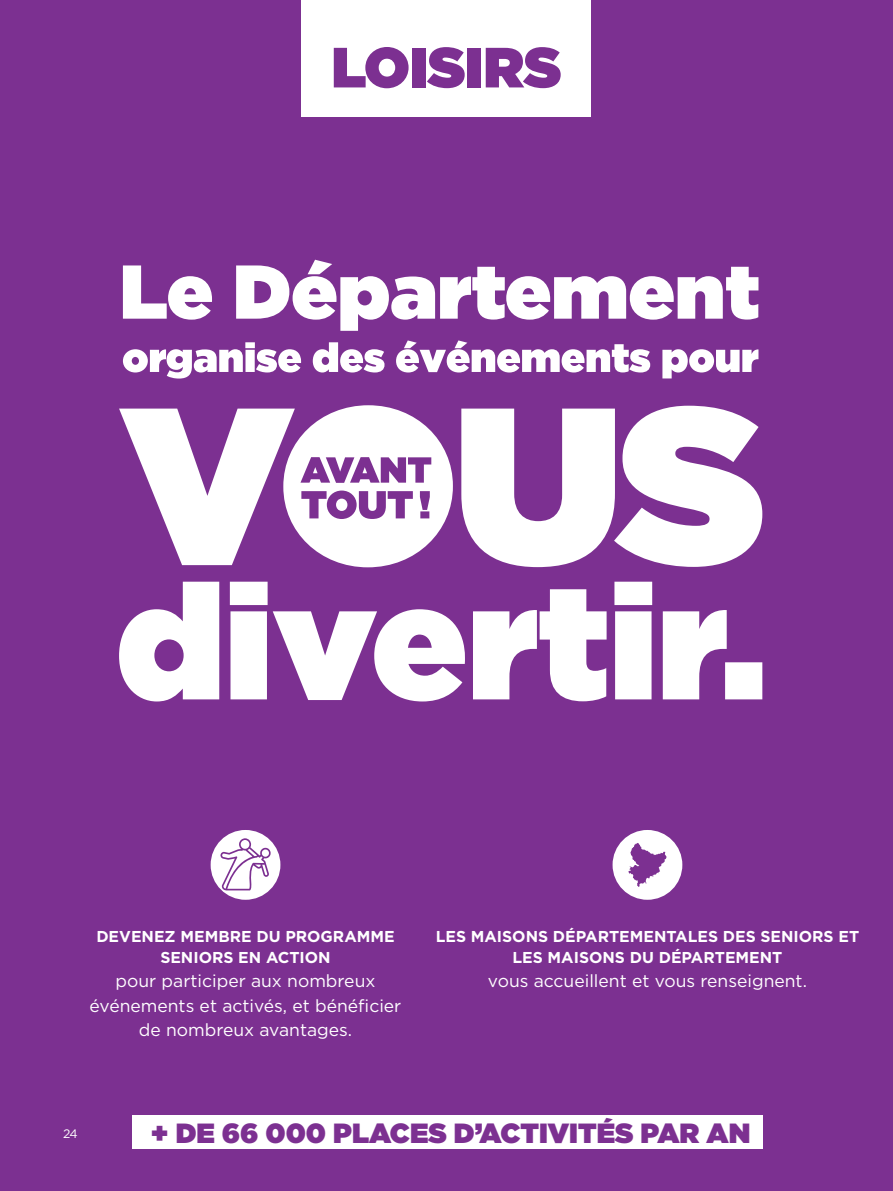
<style>
.page{position:relative;width:893px;height:1191px;background:#7c3091}
.page>*{position:absolute;margin:0;border:0;box-sizing:border-box;transform-origin:0 0}
.t1{font:900 56.52px "Gotham";color:#7c3091}
.t2{font:900 27.65px "Gotham";color:#7c3091}
.t3{font:17.5px "Gotham";color:#fff}
.t4{font:700 15.75px/21px "Gotham";color:#fff;text-align:center}
.t5{font:12.25px "Gotham";color:#fff}
</style>
<div class="page">
<div style="left:211px;top:830px;width:69px;height:69px;background:#fff;border-radius:50%"></div>
<svg style="left:220px;top:838px;width:51px;height:52px"></svg>
<div style="left:613px;top:830px;width:69px;height:69px;background:#fff;border-radius:50%"></div>
<div style="left:302px;top:0;width:289px;height:117px;background:#fff"></div>
<div style="left:132px;top:1115px;width:630px;height:34px;background:#fff"></div>
<svg style="left:119px;top:405px;width:643px;height:162px;fill:#fff"></svg>
<svg style="left:301px;top:490px;width:129px;height:29px"></svg>
<svg style="left:300px;top:457px;width:131px;height:26px"></svg>
<svg style="left:123px;top:340px;width:635px;height:38px"></svg>
<svg style="left:119px;top:581px;width:643px;height:120px;fill:#fff"></svg>
<svg style="left:123px;top:260px;width:635px;height:71px"></svg>
<svg style="left:628px;top:843px;width:38px;height:44px"></svg>
<p class="t1" style="left:331px;top:27px;width:231px">LOISIRS</p>
<p class="t4" style="left:96px;top:925px;width:300px">DEVENEZ MEMBRE DU PROGRAMME</p>
<p class="t4" style="left:160px;top:946px;width:172px">SENIORS EN ACTION</p>
<p class="t3" style="left:116px;top:970px;width:261px">pour participer aux nombreux</p>
<p class="t3" style="left:90px;top:994px;width:313px">événements et activés, et bénéficier</p>
<p class="t3" style="left:139px;top:1019px;width:215px">de nombreux avantages.</p>
<p class="t4" style="left:436px;top:925px;width:425px">LES MAISONS DÉPARTEMENTALES DES SENIORS ET<br>LES MAISONS DU DÉPARTEMENT</p>
<p class="t3" style="left:488px;top:970px;width:320px">vous accueillent et vous renseignent.</p>
<p class="t5" style="left:63px;top:1125px;width:16px">24</p>
<p class="t2" style="left:151px;top:1113px;width:601px">+ DE 66 000 PLACES D’ACTIVITÉS PAR AN</p>
</div>
